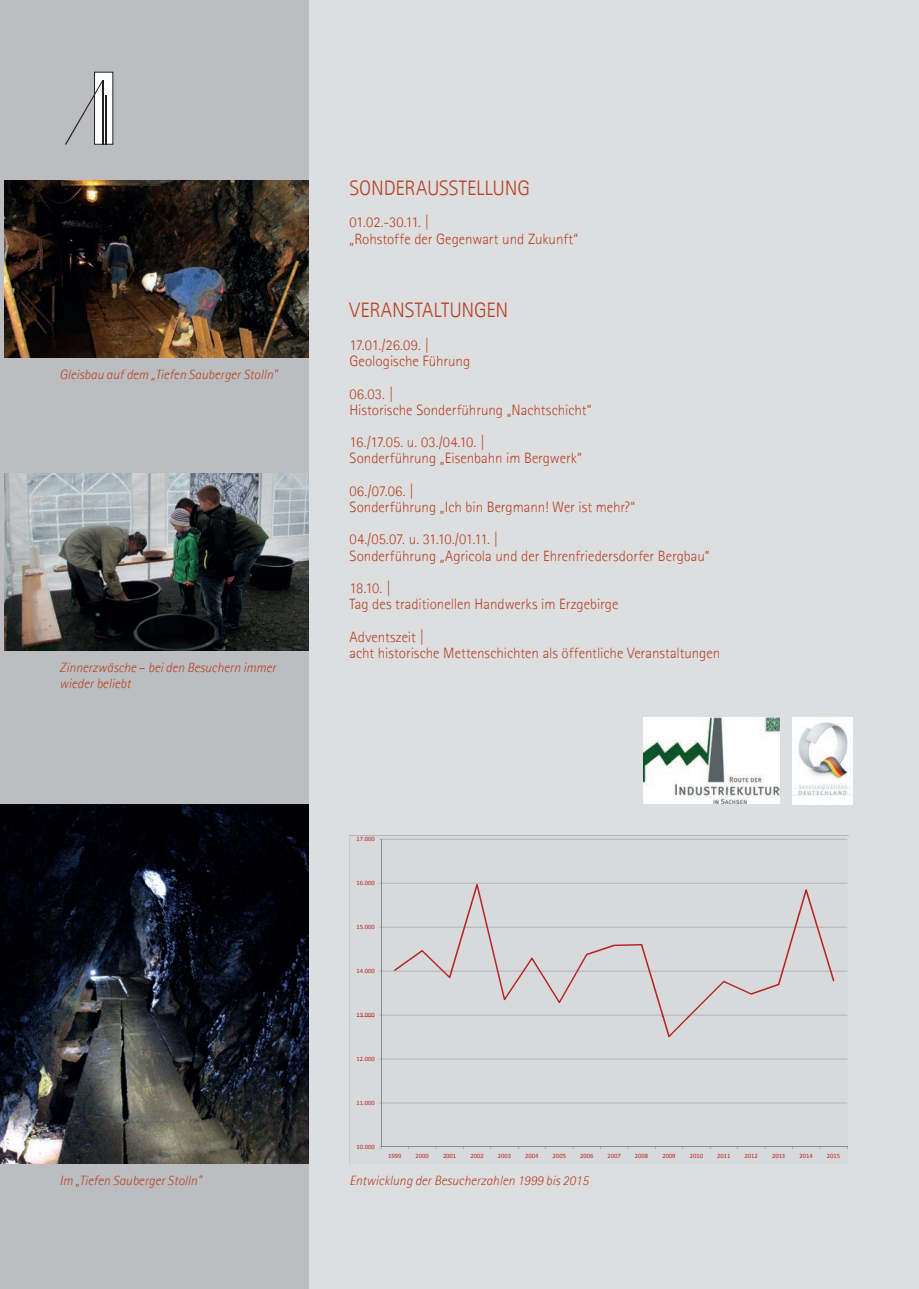
<style>
.page{position:relative;width:919px;height:1289px;background:#fff}
.page>*{position:absolute;margin:0;border:0;box-sizing:border-box;transform-origin:0 0}
.t1{font:300 21px "Agfa Rotis Sans Serif";letter-spacing:-.01em;color:#b74426}
.t2{font:300 15px/16.2px "Agfa Rotis Sans Serif";color:#b74426}
.t3{font:italic 300 13.5px/16.2px "Agfa Rotis Sans Serif";color:#b74426}
.t4{font:6.6px "Calibri";letter-spacing:-.005em;color:#b72425}
.s1{font-weight:400}
.s2{font-weight:400;font-style:normal}
</style>
<div class="page">
<div style="left:10px;top:0;width:908px;height:1288px;background:#dddee0"></div>
<div style="left:0;top:0;width:308px;height:1288px;background:#bcbdc0"></div>
<svg style="left:349px;top:836px;width:498px;height:180px"></svg>
<svg style="left:349px;top:1016px;width:498px;height:147px"></svg>
<div style="left:94px;top:72px;width:19px;height:72px;background:#fff"></div>
<svg style="left:65px;top:80px;width:37px;height:64px"></svg>
<hr style="left:105px;top:95px;width:2px;height:49px;background:#231f20">
<hr style="left:102px;top:80px;width:1px;height:64px;background:#231f20">
<img style="left:4px;top:180px;width:304px;height:177px">
<img style="left:0;top:804px;width:308px;height:359px">
<img style="left:4px;top:473px;width:304px;height:177px">
<img style="left:792px;top:717px;width:60px;height:87px">
<img style="left:643px;top:717px;width:136px;height:86px">
<p class="t3" style="left:60px;top:366px;width:219px">Gleisbau auf dem <span class="s1">„</span>Tiefen Sauberger Stolln"</p>
<p class="t3" style="left:60px;top:659px;width:218px">Zinnerzwäsche <span class="s2">–</span> bei den Besuchern immer wieder beliebt</p>
<h1 class="t1" style="left:349px;top:175px;width:182px">SONDERAUSSTELLUNG</h1>
<p class="t2" style="left:349px;top:214px;width:230px">01.02.-30.11. |<br>„Rohstoffe der Gegenwart und Zukunft“</p>
<h1 class="t1" style="left:349px;top:298px;width:160px">VERANSTALTUNGEN</h1>
<p class="t2" style="left:349px;top:336px;width:122px">17.01./26.09. |<br>Geologische Führung</p>
<p class="t2" style="left:349px;top:385px;width:243px">06.03. |<br>Historische Sonderführung „Nachtschicht“</p>
<p class="t2" style="left:349px;top:433px;width:234px">16./17.05. u. 03./04.10. |<br>Sonderführung „Eisenbahn im Bergwerk“</p>
<p class="t2" style="left:349px;top:482px;width:287px">06./07.06. |<br>Sonderführung „Ich bin Bergmann! Wer ist mehr?“</p>
<p class="t2" style="left:349px;top:531px;width:361px">04./05.07. u. 31.10./01.11. |<br>Sonderführung „Agricola und der Ehrenfriedersdorfer Bergbau“</p>
<p class="t2" style="left:349px;top:579px;width:270px">18.10. |<br>Tag des traditionellen Handwerks im Erzgebirge</p>
<p class="t2" style="left:349px;top:628px;width:372px">Adventszeit |<br>acht historische Mettenschichten als öffentliche Veranstaltungen</p>
<p class="t4" style="left:356px;top:834px;width:20px">17.000</p>
<p class="t4" style="left:356px;top:878px;width:20px">16.000</p>
<p class="t4" style="left:356px;top:922px;width:20px">15.000</p>
<p class="t4" style="left:356px;top:966px;width:20px">14.000</p>
<p class="t4" style="left:356px;top:1010px;width:20px">13.000</p>
<p class="t4" style="left:356px;top:1054px;width:20px">12.000</p>
<p class="t4" style="left:356px;top:1098px;width:20px">11.000</p>
<p class="t4" style="left:356px;top:1142px;width:20px">10.000</p>
<p class="t4" style="left:388px;top:1151px;width:15px">1999</p>
<p class="t4" style="left:415px;top:1151px;width:15px">2000</p>
<p class="t4" style="left:443px;top:1151px;width:15px">2001</p>
<p class="t4" style="left:470px;top:1151px;width:15px">2002</p>
<p class="t4" style="left:498px;top:1151px;width:15px">2003</p>
<p class="t4" style="left:525px;top:1151px;width:15px">2004</p>
<p class="t4" style="left:552px;top:1151px;width:15px">2005</p>
<p class="t4" style="left:580px;top:1151px;width:15px">2006</p>
<p class="t4" style="left:607px;top:1151px;width:15px">2007</p>
<p class="t4" style="left:635px;top:1151px;width:15px">2008</p>
<p class="t4" style="left:662px;top:1151px;width:15px">2009</p>
<p class="t4" style="left:689px;top:1151px;width:15px">2010</p>
<p class="t4" style="left:717px;top:1151px;width:15px">2011</p>
<p class="t4" style="left:744px;top:1151px;width:15px">2012</p>
<p class="t4" style="left:772px;top:1151px;width:15px">2013</p>
<p class="t4" style="left:799px;top:1151px;width:15px">2014</p>
<p class="t4" style="left:826px;top:1151px;width:15px">2015</p>
<p class="t3" style="left:60px;top:1172px;width:143px">Im <span class="s1">„</span>Tiefen Sauberger Stolln"</p>
<p class="t3" style="left:349px;top:1172px;width:240px">Entwicklung der Besucherzahlen 1999 bis 2015</p>
</div>
